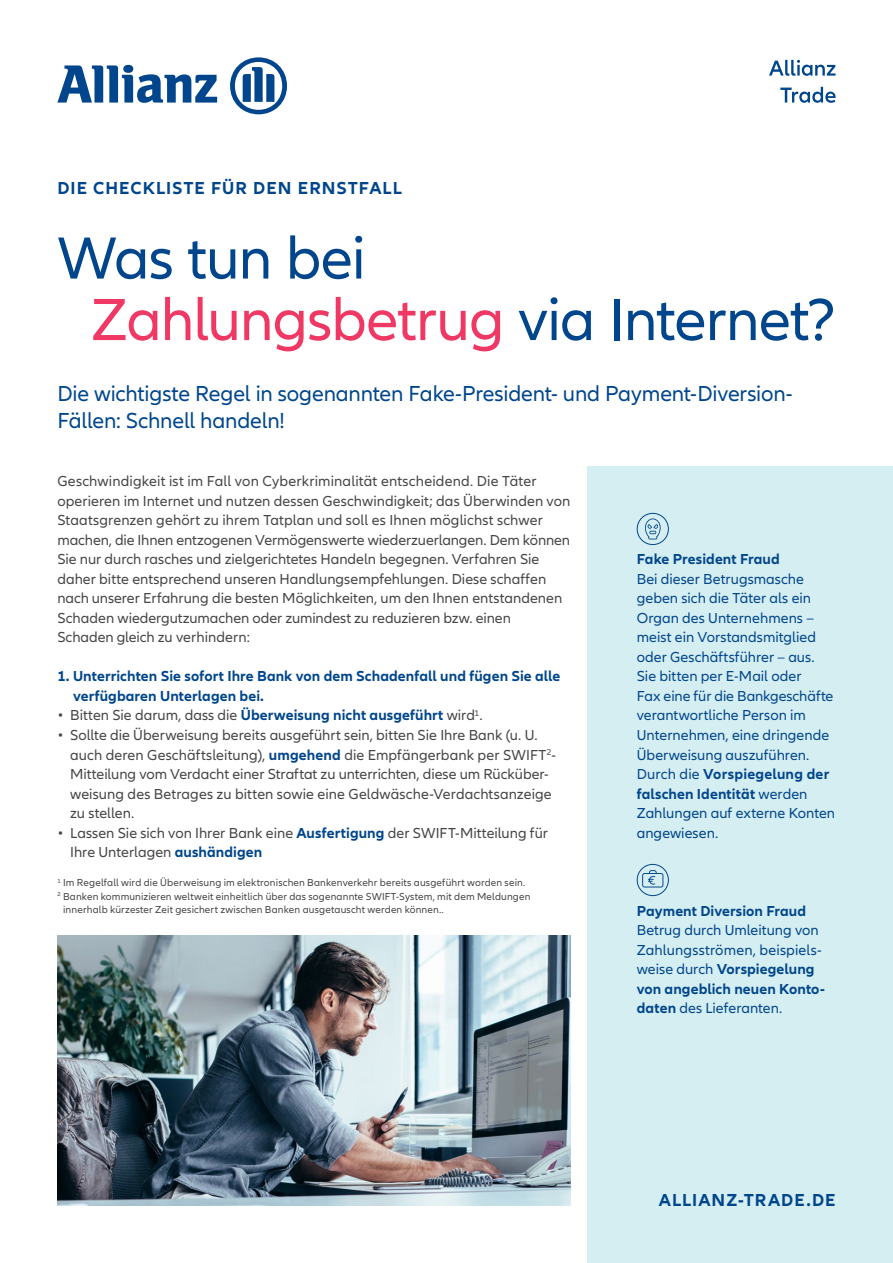
<style>
.page{position:relative;width:893px;height:1263px;background:#fff}
.page>*{position:absolute;margin:0;border:0;box-sizing:border-box;transform-origin:0 0}
.t1{font:61.5px/61.5px "Allianz Neo";letter-spacing:-.015em;color:#01468c}
.t2{font:22.5px/27px "Allianz Neo";letter-spacing:-.01em;color:#01468c}
.t3{font:700 18px "Allianz Neo";letter-spacing:.055em;color:#01468c}
.t4{font:15px/19.5px "Allianz Neo";color:#454647}
.t5{font:15px/19.5px "Allianz Neo";color:#01468c}
.t6{font:700 15px/19.5px "Allianz Neo";letter-spacing:.005em;color:#01468c}
.t7{font:10.5px "Allianz Neo";letter-spacing:.015em;color:#454647}
.s1{color:#ef3864}
.s2{font-weight:700;color:#01468c}
.s3{font-weight:700}
</style>
<div class="page">
<div style="left:587px;top:467px;width:306px;height:796px;background:#d5eef1"></div>
<svg style="left:645px;top:518px;width:16px;height:21px"></svg>
<div style="left:637px;top:513px;width:32px;height:32px;border:1px solid #01468c;border-radius:50%"></div>
<svg style="left:642px;top:870px;width:21px;height:17px"></svg>
<div style="left:637px;top:864px;width:32px;height:32px;border:1px solid #01468c;border-radius:50%"></div>
<svg style="left:57px;top:65px;width:160px;height:38px"></svg>
<svg style="left:230px;top:57px;width:57px;height:57px"></svg>
<svg style="left:780px;top:87px;width:56px;height:16px"></svg>
<svg style="left:769px;top:60px;width:67px;height:16px"></svg>
<img style="left:57px;top:935px;width:513px;height:270px">
<p class="t3" style="left:57px;top:177px;width:346px">DIE CHECKLISTE FÜR DEN ERNSTFALL</p>
<h1 class="t1" style="left:91px;top:229px;width:746px;text-indent:-34px">Was tun bei<br><span class="s1">Zahlungsbetrug</span> via Internet?</h1>
<h2 class="t2" style="left:57px;top:381px;width:737px">Die wichtigste Regel in sogenannten Fake-President- und Payment-Diversion-<br>Fällen: Schnell handeln!</h2>
<p class="t4" style="left:57px;top:472px;width:514px">Geschwindigkeit ist im Fall von Cyberkriminalität entscheidend. Die Täter operieren im Internet und nutzen dessen Geschwindigkeit; das Überwinden von Staatsgrenzen gehört zu ihrem Tatplan und soll es Ihnen möglichst schwer machen, die Ihnen entzogenen Vermögenswerte wiederzuerlangen. Dem können Sie nur durch rasches und zielgerichtetes Handeln begegnen. Verfahren Sie daher bitte entsprechend unseren Handlungsempfehlungen. Diese schaffen nach unserer Erfahrung die besten Möglichkeiten, um den Ihnen entstandenen Schaden wiedergutzumachen oder zumindest zu reduzieren bzw. einen Schaden gleich zu verhindern:</p>
<p class="t6" style="left:73px;top:667px;width:489px;text-indent:-16px">1. Unterrichten Sie sofort Ihre Bank von dem Schadenfall und fügen Sie alle verfügbaren Unterlagen bei.</p>
<p class="t4" style="left:57px;top:706px;width:427px">• Bitten Sie darum, dass die <span class="s2">Überweisung nicht ausgeführt</span> wird<sup>1</sup>.</p>
<p class="t4" style="left:70px;top:726px;width:487px;text-indent:-13px">• Sollte die Überweisung bereits ausgeführt sein, bitten Sie Ihre Bank (u. U. auch deren Geschäftsleitung), <span class="s2">umgehend</span> die Empfängerbank per SWIFT<sup>2</sup>- Mitteilung vom Verdacht einer Straftat zu unterrichten, diese um Rücküber&shy;weisung des Betrages zu bitten sowie eine Geldwäsche-Verdachtsanzeige zu stellen.</p>
<p class="t4" style="left:70px;top:823px;width:479px;text-indent:-13px">• Lassen Sie sich von Ihrer Bank eine <span class="s2">Ausfertigung</span> der SWIFT-Mitteilung für<br>Ihre Unterlagen <span class="s2">aushändigen</span></p>
<p class="t7" style="left:57px;top:876px;width:469px"><sup>1</sup> Im Regelfall wird die Überweisung im elektronischen Bankenverkehr bereits ausgeführt worden sein.</p>
<p class="t7" style="left:57px;top:890px;width:475px"><sup>2</sup> Banken kommunizieren weltweit einheitlich über das sogenannte SWIFT-System, mit dem Meldungen</p>
<p class="t7" style="left:63px;top:903px;width:382px">innerhalb kürzester Zeit gesichert zwischen Banken ausgetauscht werden können..</p>
<p class="t6" style="left:637px;top:550px;width:145px">Fake President Fraud</p>
<p class="t5" style="left:637px;top:570px;width:200px">Bei dieser Betrugsmasche geben sich die Täter als ein<br>Organ des Unternehmens – meist ein Vorstandsmitglied oder Geschäftsführer – aus.<br>Sie bitten per E-Mail oder<br>Fax eine für die Bankgeschäfte verantwortliche Person im<br>Unternehmen, eine dringende<br>Überweisung auszuführen.<br>Durch die <span class="s3">Vorspiegelung der falschen Identität</span> werden<br>Zahlungen auf externe Konten angewiesen.</p>
<p class="t6" style="left:637px;top:901px;width:171px">Payment Diversion Fraud</p>
<p class="t5" style="left:637px;top:921px;width:189px">Betrug durch Umleitung von<br>Zahlungsströmen, beispiels&shy;weise durch <span class="s3">Vorspiegelung von angeblich neuen Konto&shy;daten</span> des Lieferanten.</p>
<p class="t3" style="left:659px;top:1189px;width:178px">ALLIANZ-TRADE.DE</p>
</div>
